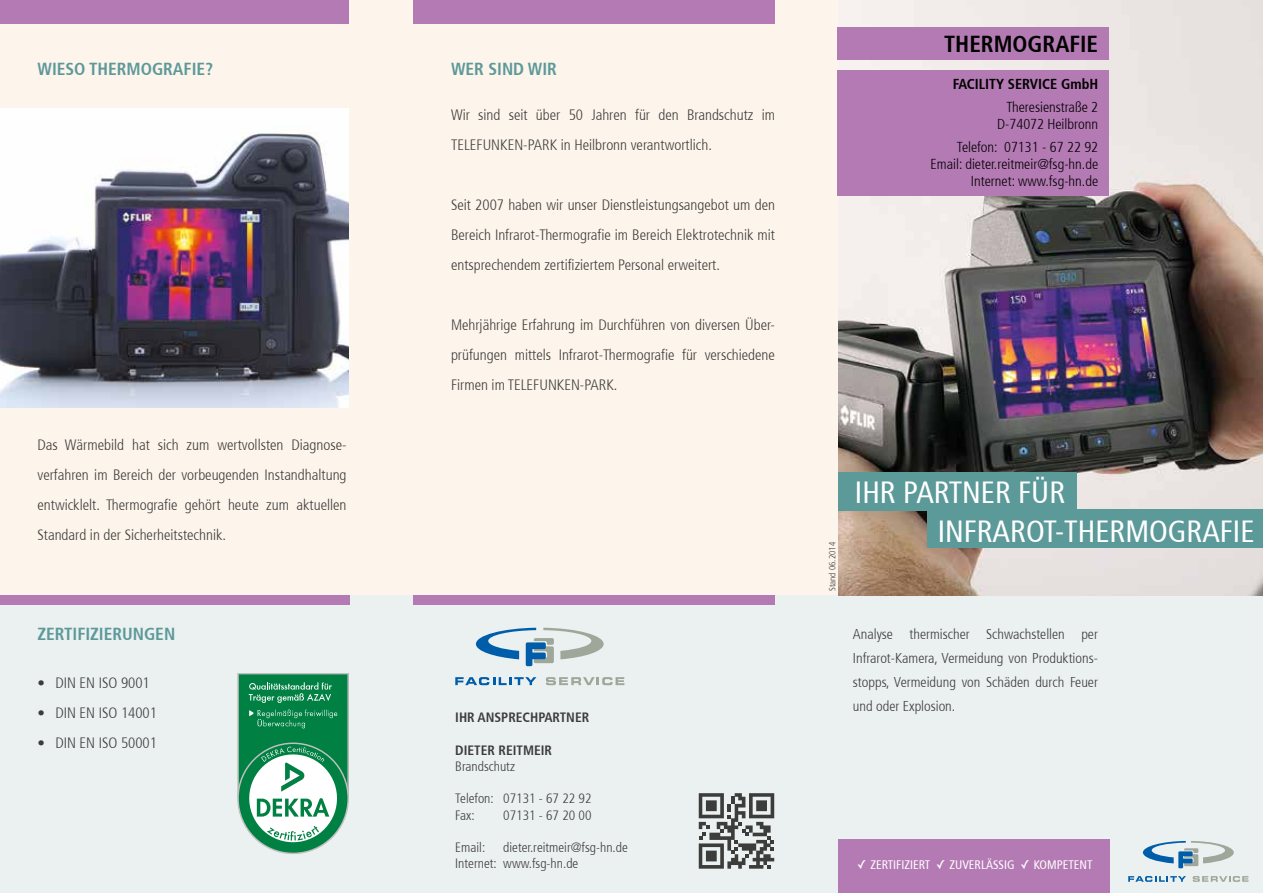
<style>
.page{position:relative;width:1263px;height:893px;background:#fdf4eb}
.page>*{position:absolute;margin:0;border:0;box-sizing:border-box;transform-origin:0 0}
.t1{font:condensed 30.6px "Frutiger 57";color:#fff}
.t2{font:700 condensed 23.1px "Frutiger 67";color:#000}
.t3{font:700 condensed 17.4px "Frutiger 67";color:#5c9999}
.t4{font:300 condensed 15px/30px "Frutiger 47";color:#3c3c3b;text-align:justify}
.t5{font:300 condensed 14.4px/17.2px "Frutiger 47";color:#000;text-align:right}
.t6{font:700 condensed 14.4px "Frutiger 67";color:#000}
.t7{font:300 condensed 14.25px/24px "Frutiger 47";color:#3c3c3b;text-align:justify}
.t8{font:300 condensed 13.5px/16.2px "Frutiger 47";color:#3c3c3b}
.t9{font:700 condensed 13.5px "Frutiger 67";color:#3c3c3b}
.t10{font:condensed 12.3px "Frutiger 57";color:#fff}
.t11{font:300 condensed 9px "Frutiger 47";color:#3c3c3b}
.s1{font-family:"Lucida Grande";font-stretch:normal}
</style>
<div class="page">
<div style="left:0;top:595px;width:1263px;height:298px;background:#ebf0f0"></div>
<div style="left:0;top:595px;width:349px;height:10px;background:#b47ab3"></div>
<div style="left:413px;top:595px;width:361px;height:10px;background:#b47ab3"></div>
<img style="left:838px;top:0;width:425px;height:595px">
<div style="left:838px;top:840px;width:272px;height:53px;background:#b47ab3"></div>
<svg style="left:1143px;top:841px;width:91px;height:27px"></svg>
<svg style="left:1128px;top:876px;width:58px;height:6px"></svg>
<svg style="left:1193px;top:876px;width:55px;height:6px"></svg>
<div style="left:0;top:0;width:349px;height:24px;background:#b47ab3"></div>
<div style="left:413px;top:0;width:361px;height:24px;background:#b47ab3"></div>
<div style="left:927px;top:509px;width:336px;height:39px;background:#5c9999"></div>
<div style="left:838px;top:472px;width:239px;height:39px;background:#5c9999"></div>
<svg style="left:476px;top:628px;width:128px;height:38px"></svg>
<svg style="left:455px;top:677px;width:81px;height:8px"></svg>
<svg style="left:546px;top:677px;width:78px;height:8px"></svg>
<div style="left:238px;top:743px;width:110px;height:110px;background:#008143;border-radius:50%"></div>
<svg style="left:237px;top:673px;width:112px;height:169px"></svg>
<svg style="left:699px;top:793px;width:75px;height:76px"></svg>
<div style="left:838px;top:27px;width:271px;height:33px;background:#b47ab3"></div>
<div style="left:838px;top:70px;width:271px;height:126px;background:#b47ab3"></div>
<img style="left:0;top:108px;width:349px;height:299px">
<p class="t3" style="left:37px;top:58px;width:177px">WIESO THERMOGRAFIE?</p>
<p class="t4" style="left:37px;top:430px;width:311px">Das Wärmebild hat sich zum wertvollsten Diagnose&shy;verfahren im Bereich der vorbeugenden Instandhaltung entwicklelt. Thermografie gehört heute zum aktuellen Standard in der Sicherheitstechnik.</p>
<p class="t3" style="left:37px;top:624px;width:139px">ZERTIFIZIERUNGEN</p>
<p class="t4" style="left:37px;top:668px;width:114px">• DIN EN ISO 9001</p>
<p class="t4" style="left:37px;top:698px;width:121px">• DIN EN ISO 14001</p>
<p class="t4" style="left:37px;top:728px;width:121px">• DIN EN ISO 50001</p>
<p class="t3" style="left:451px;top:58px;width:99px">WER SIND WIR</p>
<p class="t4" style="left:451px;top:100px;width:325px">Wir sind seit über 50 Jahren für den Brandschutz im<br>TELEFUNKEN-PARK in Heilbronn verantwortlich.</p>
<p class="t4" style="left:451px;top:190px;width:325px">Seit 2007 haben wir unser Dienstleistungsangebot um den Bereich Infrarot-Thermografie im Bereich Elektrotechnik mit entsprechendem zertifiziertem Personal erweitert.</p>
<p class="t4" style="left:451px;top:310px;width:325px">Mehrjährige Erfahrung im Durchführen von diversen Über&shy;prüfungen mittels Infrarot-Thermografie für verschiedene Firmen im TELEFUNKEN-PARK.</p>
<p class="t9" style="left:455px;top:710px;width:135px">IHR ANSPRECHPARTNER</p>
<p class="t9" style="left:455px;top:742px;width:98px">DIETER REITMEIR</p>
<p class="t8" style="left:455px;top:758px;width:61px">Brandschutz</p>
<p class="t8" style="left:455px;top:791px;width:138px">Telefon: 07131 - 67 22 92<br>Fax:</p>
<p class="t8" style="left:503px;top:807px;width:90px">07131 - 67 20 00</p>
<p class="t8" style="left:455px;top:839px;width:174px;text-indent:48px">dieter.reitmeir@fsg-hn.de<br>Internet: www.fsg-hn.de</p>
<p class="t8" style="left:455px;top:839px;width:31px">Email:</p>
<h2 class="t2" style="left:944px;top:31px;width:156px">THERMOGRAFIE</h2>
<p class="t6" style="left:953px;top:76px;width:145px">FACILITY SERVICE GMBH</p>
<p class="t5" style="left:997px;top:98px;width:102px">Theresienstraße 2<br>D-74072 Heilbronn</p>
<p class="t5" style="left:930px;top:138px;width:169px">Telefon: 07131 - 67 22 92<br>Email: dieter.reitmeir@fsg-hn.de<br>Internet: www.fsg-hn.de</p>
<p class="t11" style="left:827px;top:591px;width:50px;rotate:-90deg">Stand 06.2014</p>
<h1 class="t1" style="left:855px;top:474px;width:95px">IHR PARTNER</h1>
<h1 class="t1" style="left:1018px;top:474px;width:45px">FÜR</h1>
<h1 class="t1" style="left:938px;top:513px;width:14px">INFR</h1>
<h1 class="t1" style="left:993px;top:513px;width:121px">AROT-THERMO</h1>
<h1 class="t1" style="left:1168px;top:513px;width:64px">GRAFIE</h1>
<p class="t7" style="left:853px;top:622px;width:247px">Analyse thermischer Schwachstellen per Infrarot-Kamera, Vermeidung von Produktions&shy;stopps, Vermeidung von Schäden durch Feuer und oder Explosion.</p>
<p class="t10" style="left:857px;top:857px;width:237px"><span class="s1">✓</span> ZERTIFIZIERT <span class="s1">✓</span> ZUVERLÄSSIG <span class="s1">✓</span> KOMPETENT</p>
</div>
